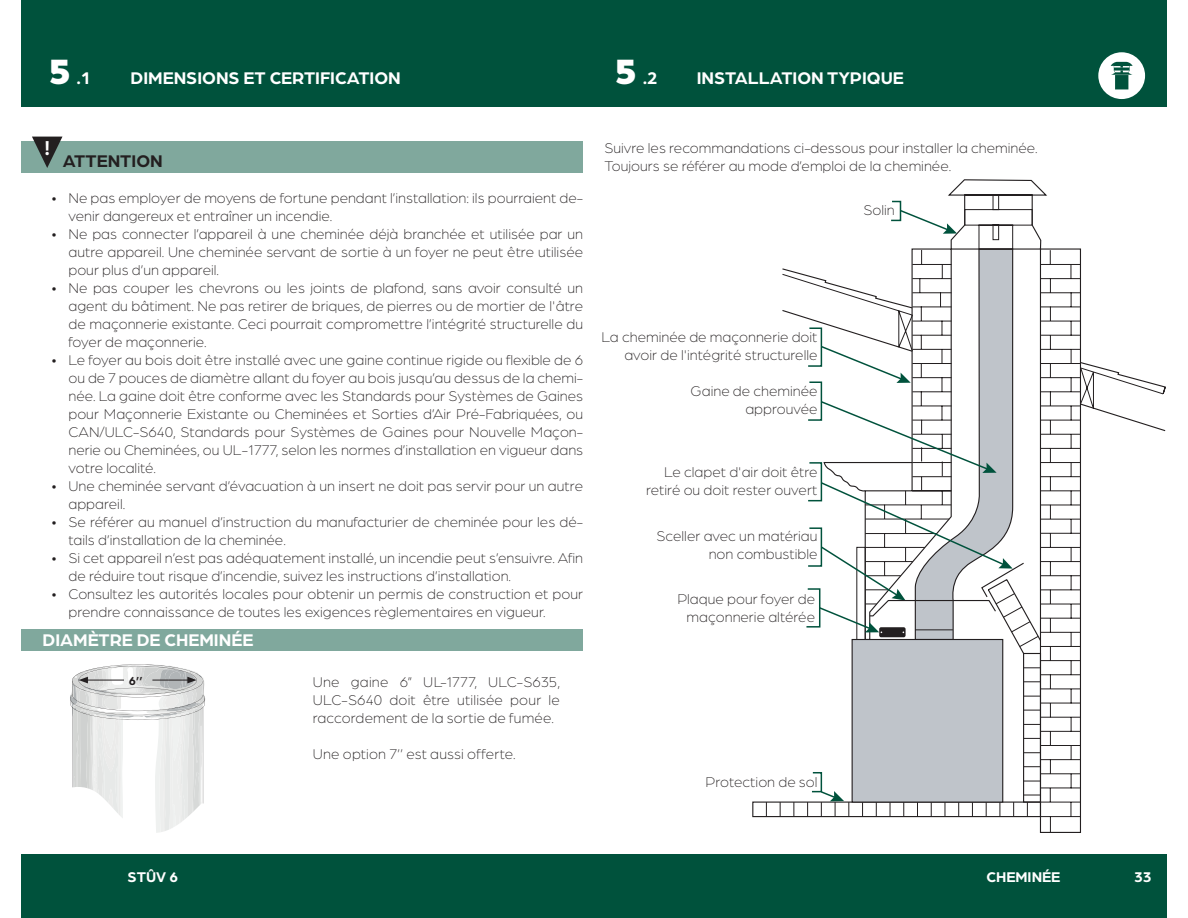
<style>
.page{position:relative;width:1188px;height:918px;background:#fff}
.page>*{position:absolute;margin:0;border:0;box-sizing:border-box;transform-origin:0 0}
.t1{font:900 37.5px "Arboria";color:#fff}
.t2{font:700 21.45px "Arboria";color:#fff}
.t3{font:700 18px "Arboria";color:#fff}
.t4{font:700 18px "Arboria";color:#231f20}
.t5{font:300 15px/18px "Arboria";color:#231f20}
.t6{font:700 15px "Arboria";color:#fff}
.t7{font:700 12.45px "Arboria";color:#231f20}
.s1{font-weight:900;font-size:37.5px}
</style>
<div class="page">
<div style="left:21px;top:0;width:1146px;height:106px;background:#00523c"></div>
<svg style="left:1098px;top:52px;width:47px;height:47px"></svg>
<div style="left:21px;top:854px;width:1146px;height:64px;background:#00523c"></div>
<div style="left:21px;top:141px;width:562px;height:31px;background:#80a89d"></div>
<svg style="left:32px;top:137px;width:30px;height:31px"></svg>
<div style="left:21px;top:629px;width:562px;height:22px;background:#80a89d"></div>
<svg style="left:70px;top:664px;width:135px;height:169px"></svg>
<div style="left:752px;top:802px;width:289px;height:15px;border:1px solid #231f20"></div>
<svg style="left:766px;top:802px;width:1px;height:15px"></svg>
<svg style="left:780px;top:179px;width:384px;height:653px"></svg>
<h1 class="t1" style="left:48px;top:45px;width:24px">5</h1>
<p class="t3" style="left:77px;top:66px;width:15px">.1</p>
<p class="t3" style="left:131px;top:66px;width:272px">DIMENSIONS ET CERTIFICATION</p>
<p class="t3" style="left:615px;top:66px;width:45px"><span class="s1">5</span> .2</p>
<p class="t3" style="left:697px;top:66px;width:209px">INSTALLATION TYPIQUE</p>
<h2 class="t2" style="left:44px;top:133px;width:7px">!</h2>
<p class="t4" style="left:63px;top:149px;width:102px">ATTENTION</p>
<p class="t5" style="left:68px;top:189px;width:516px;text-indent:-17px">• Ne pas employer de moyens de fortune pendant l’installation: ils pourraient de&shy;venir dangereux et entraîner un incendie.</p>
<p class="t5" style="left:68px;top:225px;width:516px;text-align:justify;text-indent:-17px">• Ne pas connecter l’appareil à une cheminée déjà branchée et utilisée par un autre appareil. Une cheminée servant de sortie à un foyer ne peut être utilisée pour plus d’un appareil.</p>
<p class="t5" style="left:68px;top:279px;width:516px;text-align:justify;text-indent:-17px">• Ne pas couper les chevrons ou les joints de plafond, sans avoir consulté un agent du bâtiment. Ne pas retirer de briques, de pierres ou de mortier de l'âtre de maçonnerie existante. Ceci pourrait compromettre l’intégrité structurelle du foyer de maçonnerie.</p>
<p class="t5" style="left:68px;top:351px;width:516px;text-align:justify;text-indent:-17px">• Le foyer au bois doit être installé avec une gaine continue rigide ou flexible de 6 ou de 7 pouces de diamètre allant du foyer au bois jusqu’au dessus de la chemi&shy;née. La gaine doit être conforme avec les Standards pour Systèmes de Gaines pour Maçonnerie Existante ou Cheminées et Sorties d’Air Pré-Fabriquées, ou CAN/ULC-S640, Standards pour Systèmes de Gaines pour Nouvelle Maçon&shy;nerie ou Cheminées, ou UL-1777, selon les normes d’installation en vigueur dans votre localité.</p>
<p class="t5" style="left:68px;top:477px;width:516px;text-indent:-17px">• Une cheminée servant d’évacuation à un insert ne doit pas servir pour un autre appareil.</p>
<p class="t5" style="left:68px;top:513px;width:516px;text-indent:-17px">• Se référer au manuel d’instruction du manufacturier de cheminée pour les dé&shy;tails d’installation de la cheminée.</p>
<p class="t5" style="left:68px;top:549px;width:516px;text-indent:-17px">• Si cet appareil n’est pas adéquatement installé, un incendie peut s’ensuivre. Afin de réduire tout risque d’incendie, suivez les instructions d’installation.</p>
<p class="t5" style="left:68px;top:585px;width:516px;text-indent:-17px">• Consultez les autorités locales pour obtenir un permis de construction et pour prendre connaissance de toutes les exigences règlementaires en vigueur.</p>
<p class="t3" style="left:43px;top:627px;width:212px">DIAMÈTRE DE CHEMINÉE</p>
<p class="t7" style="left:129px;top:672px;width:16px">6’’</p>
<p class="t5" style="left:313px;top:673px;width:249px;text-align:justify">Une gaine 6” UL-1777, ULC-S635, ULC-S640 doit être utilisée pour le raccordement de la sortie de fumée.</p>
<p class="t5" style="left:313px;top:745px;width:205px">Une option 7’’ est aussi offerte.</p>
<p class="t5" style="left:604px;top:139px;width:435px">Suivre les recommandations ci-dessous pour installer la cheminée.<br>Toujours se référer au mode d’emploi de la cheminée.</p>
<p class="t5" style="left:602px;top:328px;width:218px;text-align:right">La cheminée de maçonnerie doit avoir de l'intégrité structurelle</p>
<p class="t5" style="left:691px;top:381px;width:128px;text-align:right">Gaine de cheminée approuvée</p>
<p class="t5" style="left:646px;top:462px;width:173px;text-align:right">Le clapet d'air doit être retiré ou doit rester ouvert</p>
<p class="t5" style="left:657px;top:527px;width:163px;text-align:right">Sceller avec un matériau non combustible</p>
<p class="t5" style="left:677px;top:590px;width:139px;text-align:right">Plaque pour foyer de maçonnerie altérée</p>
<p class="t5" style="left:863px;top:201px;width:33px">Solin</p>
<p class="t5" style="left:705px;top:773px;width:114px">Protection de sol</p>
<p class="t6" style="left:128px;top:866px;width:52px">STÛV 6</p>
<p class="t6" style="left:986px;top:866px;width:75px">CHEMINÉE</p>
<p class="t6" style="left:1134px;top:866px;width:19px">33</p>
</div>
